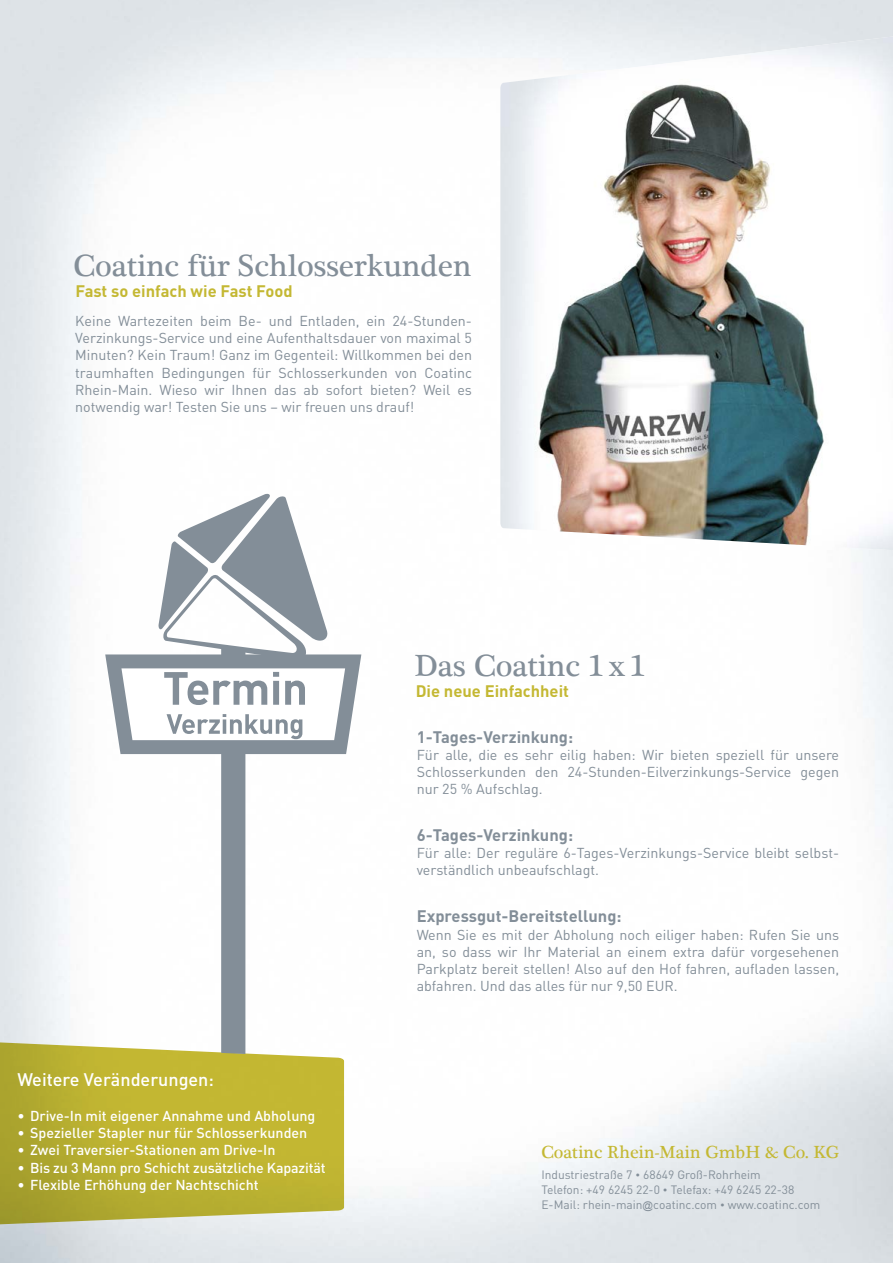
<style>
.page{position:relative;width:893px;height:1263px;background:#fff}
.page>*{position:absolute;margin:0;border:0;box-sizing:border-box;transform-origin:0 0}
.t1{font:31.5px "Plantagenet Cherokee";color:#838e98}
.t2{font:18px "Plantagenet Cherokee";letter-spacing:.005em;color:#c4b833}
.t3{font:500 18px "DIN";color:#fff}
.t4{font:700 16.5px "DIN";color:#838e98}
.t5{font:700 16.5px "DIN";color:#c4b833}
.t6{font:14.25px/17.1px "DIN";color:#838e98;text-align:justify}
.t7{font:500 14.25px "DIN";color:#fff}
.t8{font:12px/15px "DIN";color:#838e98}
.s1{font-size:9px}
.s2{font-family:"Arial";font-size:10.5px}
</style>
<div class="page">
<img style="left:500px;top:36px;width:393px;height:514px">
<svg style="left:0;top:1042px;width:344px;height:183px;background:#bcb33a"></svg>
<svg style="left:105px;top:493px;width:256px;height:561px"></svg>
<h1 class="t1" style="left:73px;top:246px;width:400px">Coatinc für Schlosserkunden</h1>
<p class="t5" style="left:75px;top:280px;width:219px">Fast so einfach wie Fast Food</p>
<p class="t6" style="left:75px;top:312px;width:398px">Keine Wartezeiten beim Be- und Entladen, ein 24-Stunden-Verzinkungs-Service und eine Aufenthaltsdauer von maximal 5<br>Minuten? Kein Traum! Ganz im Gegenteil: Willkommen bei den traumhaften Bedingungen für Schlosserkunden von Coatinc Rhein-Main. Wieso wir Ihnen das ab sofort bieten? Weil es notwendig war! Testen Sie uns – wir freuen uns drauf!</p>
<p class="t3" style="left:17px;top:1068px;width:198px">Weitere Veränderungen:</p>
<p class="t7" style="left:17px;top:1107px;width:299px">• Drive-In mit eigener Annahme und Abholung</p>
<p class="t7" style="left:17px;top:1124px;width:291px">• Spezieller Stapler nur für Schlosserkunden</p>
<p class="t7" style="left:17px;top:1141px;width:260px">• Zwei Traversier-Stationen am Drive-In</p>
<p class="t7" style="left:17px;top:1158px;width:310px">• Bis zu 3 Mann pro Schicht zusätzliche Kapazität</p>
<p class="t7" style="left:17px;top:1175px;width:243px">• Flexible Erhöhung der Nachtschicht</p>
<h1 class="t1" style="left:415px;top:646px;width:233px">Das Coatinc 1 x 1</h1>
<p class="t5" style="left:416px;top:680px;width:155px">Die neue Einfachheit</p>
<p class="t4" style="left:417px;top:726px;width:158px">1-Tages-Verzinkung:</p>
<p class="t6" style="left:417px;top:746px;width:424px">Für alle, die es sehr eilig haben: Wir bieten speziell für unsere Schlosserkunden den 24-Stunden-Eilverzinkungs-Service gegen nur 25 % Aufschlag.</p>
<p class="t4" style="left:417px;top:824px;width:158px">6-Tages-Verzinkung:</p>
<p class="t6" style="left:417px;top:844px;width:422px">Für alle: Der reguläre 6-Tages-Verzinkungs-Service bleibt selbst&shy;verständlich unbeaufschlagt.</p>
<p class="t4" style="left:417px;top:906px;width:206px">Expressgut-Bereitstellung:</p>
<p class="t6" style="left:417px;top:925px;width:424px">Wenn Sie es mit der Abholung noch eiliger haben: Rufen Sie uns an, so dass wir Ihr Material an einem extra dafür vorgesehenen Parkplatz bereit stellen! Also auf den Hof fahren, aufladen lassen, abfahren. Und das alles für nur 9,50 EUR.</p>
<p class="t2" style="left:541px;top:1140px;width:299px">Coatinc Rhein-Main GmbH &amp; Co. KG</p>
<p class="t8" style="left:541px;top:1167px;width:281px">Industriestraße 7 <span class="s1">•</span> 68649 Groß-Rohrheim<br>Telefon: +49 6245 22-0 <span class="s1">•</span> Telefax: +49 6245 22-38<br>E-Mail: rhein-main<span class="s2">@</span>coatinc.com <span class="s1">•</span> www.coatinc.com</p>
</div>
